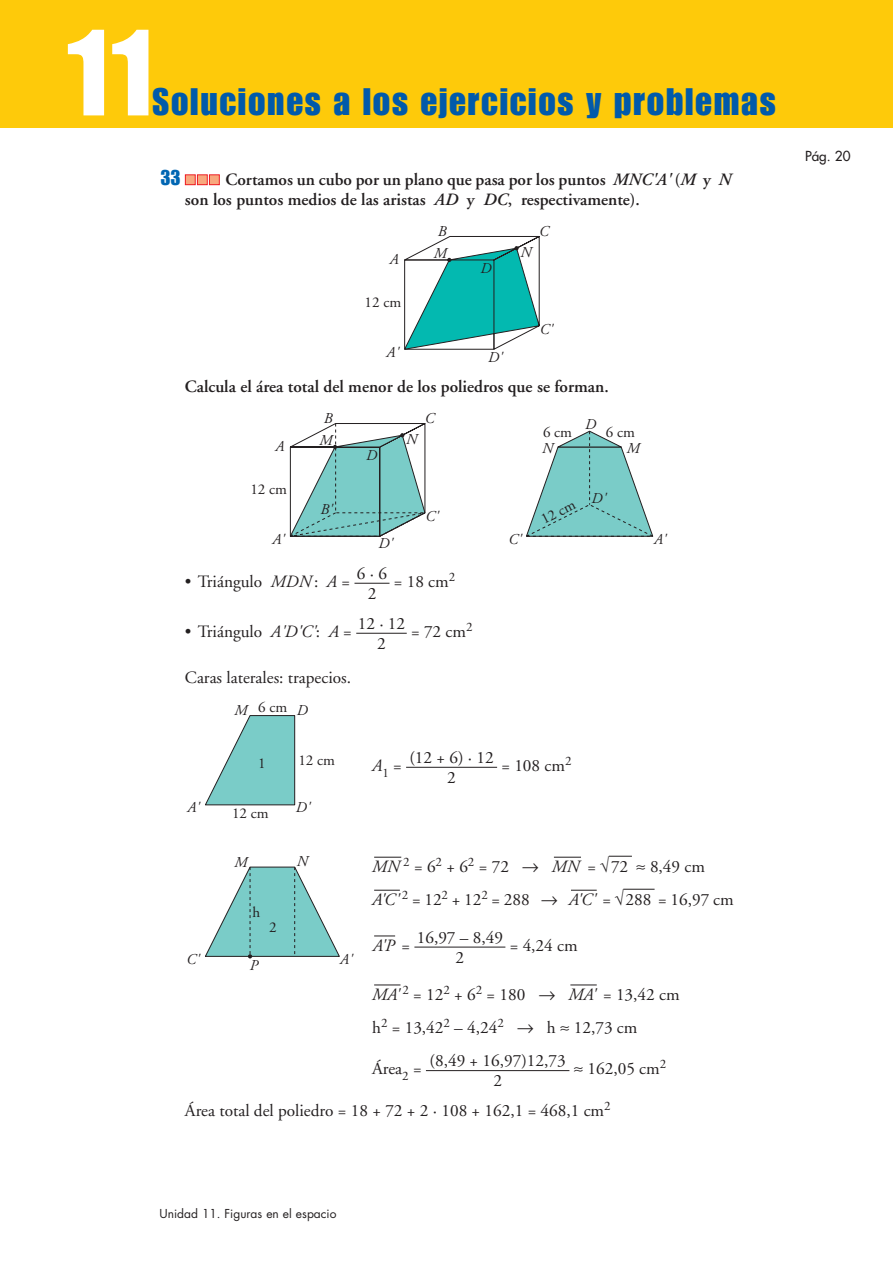
<style>
.page{position:relative;width:893px;height:1263px;background:#fff}
.page>*{position:absolute;margin:0;border:0;box-sizing:border-box;transform-origin:0 0}
.t1{font:120px "Impact";color:#fff}
.t2{font:37.5px "Impact";letter-spacing:.05em;color:#015aaa}
.t3{font:21px "Impact";color:#0166b3}
.t4{font:17.25px/20.2px "Adobe Garamond";color:#231f20;text-align:center}
.t5{font:600 17.25px/20.2px "Adobe Garamond";color:#231f20}
.t6{font:italic 17.25px "Adobe Garamond";color:#231f20}
.t7{font:italic 15px/21.8px "Adobe Garamond";color:#231f20}
.t8{font:15px "Adobe Garamond";color:#231f20}
.t9{font:13.5px "Futura";color:#231f20}
.t10{font:12px "Futura";color:#231f20}
.s1{font-style:italic}
.s2{font-style:normal}
.s3{font-family:"Anaya Math 1";font-style:normal}
.s4{font-family:"Anaya Math 1"}
</style>
<div class="page">
<div style="left:0;top:0;width:893px;height:128px;background:#feca0a"></div>
<hr style="left:426px;top:1070px;width:143px;height:1px;background:#231f20">
<svg style="left:570px;top:985px;width:27px;height:1px"></svg>
<svg style="left:374px;top:985px;width:26px;height:1px"></svg>
<svg style="left:205px;top:715px;width:90px;height:91px"></svg>
<svg style="left:205px;top:866px;width:135px;height:93px"></svg>
<hr style="left:414px;top:947px;width:91px;height:1px;background:#231f20">
<svg style="left:374px;top:936px;width:21px;height:1px"></svg>
<hr style="left:623px;top:889px;width:31px;height:1px;background:#231f20">
<svg style="left:571px;top:890px;width:26px;height:1px"></svg>
<svg style="left:374px;top:890px;width:26px;height:1px"></svg>
<svg style="left:609px;top:856px;width:23px;height:1px"></svg>
<svg style="left:554px;top:857px;width:27px;height:1px"></svg>
<svg style="left:374px;top:857px;width:27px;height:1px"></svg>
<hr style="left:406px;top:767px;width:91px;height:1px;background:#231f20">
<hr style="left:356px;top:633px;width:51px;height:1px;background:#231f20">
<hr style="left:354px;top:583px;width:35px;height:1px;background:#231f20">
<svg style="left:289px;top:423px;width:137px;height:114px"></svg>
<svg style="left:526px;top:430px;width:128px;height:107px"></svg>
<svg style="left:404px;top:236px;width:136px;height:114px"></svg>
<div style="left:209px;top:175px;width:10px;height:10px;background:#f8a87e"></div>
<div style="left:209px;top:174px;width:11px;height:11px;border:1px solid #ee1d23"></div>
<div style="left:197px;top:175px;width:10px;height:10px;background:#f8a87e"></div>
<div style="left:197px;top:174px;width:11px;height:11px;border:1px solid #ee1d23"></div>
<div style="left:185px;top:175px;width:10px;height:10px;background:#f8a87e"></div>
<div style="left:185px;top:174px;width:11px;height:11px;border:1px solid #ee1d23"></div>
<h1 class="t1" style="left:64px;top:30px;width:90px">11</h1>
<h2 class="t2" style="left:153px;top:89px;width:625px">Soluciones a los ejercicios y problemas</h2>
<p class="t3" style="left:161px;top:170px;width:22px">33</p>
<p class="t5" style="left:185px;top:171px;width:548px;text-indent:40px">Cortamos un cubo por un plano que pasa por los puntos <span class="s1">MNC'A'</span> (<span class="s1">M</span> y <span class="s1">N </span>son los puntos medios de las aristas <span class="s1">AD</span> y <span class="s1">DC</span>, respectivamente).</p>
<p class="t7" style="left:390px;top:249px;width:10px">A</p>
<p class="t8" style="left:365px;top:296px;width:38px">12 cm</p>
<p class="t7" style="left:387px;top:342px;width:14px">A'</p>
<p class="t7" style="left:434px;top:222px;width:15px">B<br>M</p>
<p class="t7" style="left:480px;top:259px;width:13px">D</p>
<p class="t7" style="left:539px;top:222px;width:11px">C</p>
<p class="t7" style="left:520px;top:243px;width:13px">N</p>
<p class="t7" style="left:488px;top:348px;width:16px">D'</p>
<p class="t7" style="left:540px;top:320px;width:14px">C'</p>
<p class="t5" style="left:185px;top:378px;width:425px">Calcula el área total del menor de los poliedros que se forman.</p>
<p class="t7" style="left:275px;top:436px;width:10px">A</p>
<p class="t8" style="left:250px;top:483px;width:38px">12 cm</p>
<p class="t7" style="left:320px;top:409px;width:15px">B<br>M</p>
<p class="t7" style="left:321px;top:500px;width:13px">B'</p>
<p class="t7" style="left:366px;top:446px;width:13px">D</p>
<p class="t7" style="left:425px;top:409px;width:11px">C</p>
<p class="t7" style="left:406px;top:430px;width:13px">N</p>
<p class="t7" style="left:425px;top:507px;width:14px">C'</p>
<p class="t7" style="left:585px;top:415px;width:13px">D</p>
<p class="t8" style="left:543px;top:427px;width:31px">6 cm</p>
<p class="t8" style="left:606px;top:427px;width:31px">6 cm</p>
<p class="t7" style="left:542px;top:439px;width:13px">N</p>
<p class="t7" style="left:627px;top:439px;width:15px">M</p>
<p class="t8" style="left:539px;top:515px;width:38px;rotate:-27deg">12 cm</p>
<p class="t7" style="left:592px;top:489px;width:16px">D'</p>
<p class="t7" style="left:272px;top:529px;width:14px">A'</p>
<p class="t7" style="left:508px;top:529px;width:14px">C'</p>
<p class="t7" style="left:654px;top:529px;width:14px">A'</p>
<p class="t7" style="left:378px;top:534px;width:16px">D'</p>
<p class="t4" style="left:357px;top:565px;width:32px">6 ·6<br>2</p>
<p class="t4" style="left:185px;top:573px;width:167px">• Triángulo <span class="s1">MDN</span> : <span class="s1">A</span> =</p>
<p class="t4" style="left:394px;top:573px;width:63px">= 18 cm<sup>2</sup></p>
<p class="t4" style="left:185px;top:623px;width:168px">• Triángulo <span class="s1">A'D'C'</span>: <span class="s1">A</span> =</p>
<p class="t4" style="left:411px;top:623px;width:63px">= 72 cm<sup>2</sup></p>
<p class="t4" style="left:185px;top:669px;width:168px">Caras laterales: trapecios.</p>
<p class="t4" style="left:358px;top:615px;width:49px">12 · 12<br>2</p>
<p class="t8" style="left:258px;top:702px;width:31px">6 cm</p>
<p class="t7" style="left:235px;top:701px;width:15px">M</p>
<p class="t7" style="left:297px;top:701px;width:13px">D</p>
<p class="t8" style="left:258px;top:757px;width:9px">1</p>
<p class="t8" style="left:298px;top:754px;width:38px">12 cm</p>
<p class="t7" style="left:187px;top:798px;width:14px">A'</p>
<p class="t7" style="left:296px;top:798px;width:16px">D'</p>
<p class="t8" style="left:232px;top:807px;width:38px">12 cm</p>
<p class="t4" style="left:409px;top:749px;width:86px">(12 + 6) · 12<br>2</p>
<p class="t6" style="left:372px;top:758px;width:31px">A<sub>1</sub> <span class="s2">=</span></p>
<p class="t4" style="left:501px;top:757px;width:72px">= 108 cm<sup>2</sup></p>
<p class="t6" style="left:552px;top:859px;width:78px">MN <span class="s3">√</span><span class="s2">72</span></p>
<p class="t7" style="left:235px;top:853px;width:15px">M</p>
<p class="t7" style="left:297px;top:852px;width:13px">N</p>
<p class="t8" style="left:253px;top:906px;width:9px">h</p>
<p class="t8" style="left:269px;top:921px;width:9px">2</p>
<p class="t4" style="left:372px;top:858px;width:168px"><span class="s1">MN</span><sup>2</sup>= 6<sup>2</sup>+6<sup>2</sup>= 72 <span class="s4">8</span></p>
<p class="t4" style="left:587px;top:858px;width:10px">=</p>
<p class="t4" style="left:636px;top:858px;width:70px"><span class="s4">≈</span> 8,49 cm</p>
<p class="t4" style="left:372px;top:891px;width:187px"><span class="s1">A'C'</span> <sup>2</sup> = 12<sup>2</sup> + 12<sup>2</sup> = 288 <span class="s4">8</span></p>
<p class="t4" style="left:602px;top:891px;width:10px">=</p>
<p class="t4" style="left:569px;top:891px;width:166px"><span class="s1">A'C'</span> <span class="s4">√</span>288 = 16,97 cm</p>
<p class="t4" style="left:417px;top:929px;width:88px">16,97 – 8,49<br>2</p>
<p class="t6" style="left:373px;top:938px;width:39px">A'P <span class="s2">=</span></p>
<p class="t4" style="left:510px;top:937px;width:69px">= 4,24 cm</p>
<p class="t4" style="left:372px;top:986px;width:185px"><span class="s1">MA'</span> <sup>2</sup> = 12<sup>2</sup> + 6<sup>2</sup> = 180 <span class="s4">8</span></p>
<p class="t7" style="left:340px;top:949px;width:14px">A'</p>
<p class="t7" style="left:187px;top:950px;width:14px">C'</p>
<p class="t7" style="left:250px;top:955px;width:10px">P</p>
<p class="t4" style="left:372px;top:979px;width:309px;line-height:33px;text-align:left;text-indent:196px"><span class="s1">MA'</span> = 13,42 cm h<sup>2</sup> = 13,42<sup>2</sup> – 4,24<sup>2</sup> <span class="s4">8</span> h <span class="s4">≈</span> 12,73 cm</p>
<p class="t4" style="left:372px;top:1060px;width:51px">Área<sub>2</sub> =</p>
<p class="t4" style="left:574px;top:1060px;width:94px"><span class="s4">≈</span> 162,05 cm<sup>2</sup></p>
<p class="t4" style="left:185px;top:1102px;width:427px">Área total del poliedro = 18 + 72 + 2 · 108 + 162,1 = 468,1 cm<sup>2</sup></p>
<p class="t4" style="left:430px;top:1052px;width:138px">(8,49 + 16,97)12,73<br>2</p>
<p class="t9" style="left:805px;top:149px;width:47px">Pág. 20</p>
<p class="t10" style="left:159px;top:1208px;width:178px">Unidad 11. Figuras en el espacio</p>
</div>
